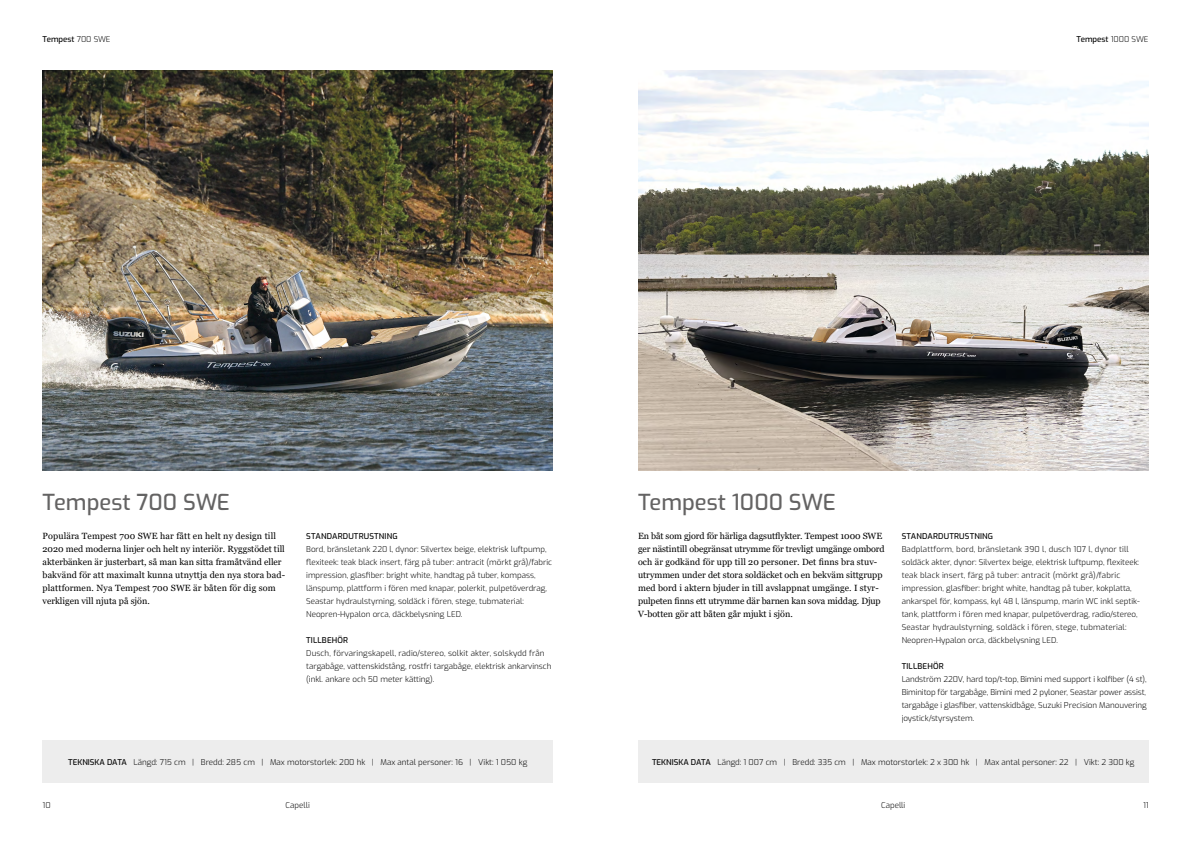
<style>
.page{position:relative;width:1191px;height:842px;background:#fff}
.page>*{position:absolute;margin:0;border:0;box-sizing:border-box;transform-origin:0 0}
.t1{font:500 22px "Exo";color:#646363}
.t2{font:9px/13px "Georgia";color:#000}
.t3{font:300 8px/13px "Exo";color:#000}
.t4{font:500 8px "Exo";letter-spacing:.02em;color:#000}
.t5{font:500 8px "Exo";color:#000}
.s1{font-weight:300}
.s2{font-weight:500}
</style>
<div class="page">
<img style="left:43px;top:71px;width:510px;height:400px">
<img style="left:638px;top:71px;width:510px;height:400px">
<div style="left:43px;top:740px;width:510px;height:42px;background:#ededed"></div>
<div style="left:638px;top:740px;width:510px;height:42px;background:#ededed"></div>
<p class="t5" style="left:43px;top:33px;width:70px">Tempest <span class="s1">700 SWE</span></p>
<p class="t5" style="left:1076px;top:33px;width:73px">Tempest <span class="s1">1000 SWE</span></p>
<h1 class="t1" style="left:43px;top:486px;width:189px">Tempest 700 SWE</h1>
<p class="t2" style="left:43px;top:530px;width:244px">Populära Tempest 700 SWE har fått en helt ny design till 2020 med moderna linjer och helt ny interiör. Ryggstödet till akterbänken är justerbart, så man kan sitta framåtvänd eller bakvänd för att maximalt kunna utnyttja den nya stora bad&shy;plattformen. Nya Tempest 700 SWE är båten för dig som verkligen vill njuta på sjön.</p>
<p class="t4" style="left:306px;top:531px;width:93px">STANDARDUTRUSTNING</p>
<p class="t3" style="left:306px;top:542px;width:247px">Bord, bränsletank 220 l, dynor: Silvertex beige, elektrisk luftpump, flexiteek: teak black insert, färg på tuber: antracit (mörkt grå)/fabric impression, glasfiber: bright white, handtag på tuber, kompass, länspump, plattform i fören med knapar, polerkit, pulpetöverdrag, Seastar hydraulstyrning, soldäck i fören, stege, tubmaterial:<br>Neopren-Hypalon orca, däckbelysning LED.</p>
<p class="t4" style="left:306px;top:634px;width:43px">TILLBEHÖR</p>
<p class="t3" style="left:306px;top:646px;width:247px">Dusch, förvaringskapell, radio/stereo, solkit akter, solskydd från targabåge, vattenskidstång, rostfri targabåge, elektrisk ankarvinsch (inkl. ankare och 50 meter kätting).</p>
<h1 class="t1" style="left:638px;top:486px;width:199px">Tempest 1000 SWE</h1>
<p class="t2" style="left:638px;top:530px;width:248px">En båt som gjord för härliga dagsutflykter. Tempest 1000 SWE ger nästintill obegränsat utrymme för trevligt umgänge ombord och är godkänd för upp till 20 personer. Det finns bra stuv&shy;utrymmen under det stora soldäcket och en bekväm sittgrupp med bord i aktern bjuder in till avslappnat umgänge. I styr&shy;pulpeten finns ett utrymme där barnen kan sova middag. Djup V-botten gör att båten går mjukt i sjön.</p>
<p class="t4" style="left:901px;top:531px;width:93px">STANDARDUTRUSTNING</p>
<p class="t3" style="left:901px;top:542px;width:239px">Badplattform, bord, bränsletank 390 l, dusch 107 l, dynor till soldäck akter, dynor: Silvertex beige, elektrisk luftpump, flexiteek: teak black insert, färg på tuber: antracit (mörkt grå)/fabric impression, glasfiber: bright white, handtag på tuber, kokplatta, ankarspel för, kompass, kyl 48 l, länspump, marin WC inkl septik&shy;tank, plattform i fören med knapar, pulpetöverdrag, radio/stereo, Seastar hydraulstyrning, soldäck i fören, stege, tubmaterial:<br>Neopren-Hypalon orca, däckbelysning LED.</p>
<p class="t4" style="left:901px;top:660px;width:43px">TILLBEHÖR</p>
<p class="t3" style="left:901px;top:672px;width:247px;text-align:justify">Landström 220V, hard top/t-top, Bimini med support i kolfiber (4 st), Biminitop för targabåge, Bimini med 2 pyloner, Seastar power assist, targabåge i glasfiber, vattenskidbåge, Suzuki Precision Manouvering joystick/styrsystem.</p>
<p class="t3" style="left:68px;top:755px;width:460px"><span class="s2">TEKNISKA DATA</span> Längd: 715 cm | Bredd: 285 cm | Max motorstorlek: 200 hk | Max antal personer: 16 | Vikt: 1 050 kg</p>
<p class="t3" style="left:652px;top:755px;width:484px"><span class="s2">TEKNISKA DATA</span> Längd: 1 007 cm | Bredd: 335 cm | Max motorstorlek: 2 x 300 hk | Max antal personer: 22 | Vikt: 2 300 kg</p>
<p class="t3" style="left:43px;top:798px;width:10px">10</p>
<p class="t3" style="left:285px;top:798px;width:26px">Capelli</p>
<p class="t3" style="left:881px;top:798px;width:26px">Capelli</p>
<p class="t3" style="left:1143px;top:798px;width:7px">11</p>
</div>
